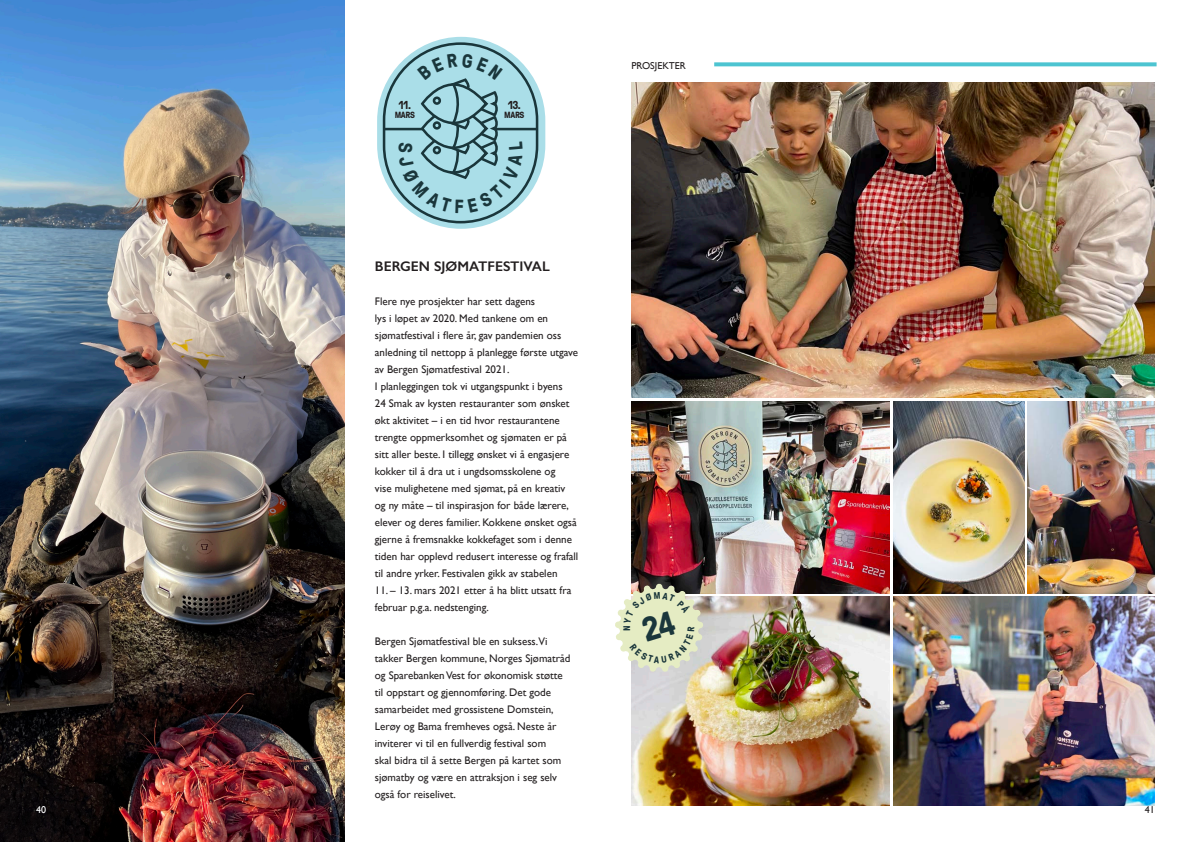
<style>
.page{position:relative;width:1191px;height:842px;background:#fff}
.page>*{position:absolute;margin:0;border:0;box-sizing:border-box;transform-origin:0 0}
.Page_Body_Text_-_Bla{font:600 14px "Gill Sans";color:#231f20}
.t1{font:700 11.5px "GT Pressura";color:#231f20}
.Page_Body_Text_-_Bla-2{font:11px/17px "Gill Sans";color:#231f20}
.Page_Section_Title{font:10px "Gill Sans";color:#231f20}
.t2{font:10px "Gill Sans";color:#fff}
.t3{font:700 9.5px "GT Pressura";color:#1a363b}
.t4{font:700 8.9px "GT Pressura";letter-spacing:-.035em;color:#231f20}
</style>
<div class="page">
<img style="left:631px;top:596px;width:258px;height:210px">
<img style="left:0;top:0;width:345px;height:842px">
<svg style="left:714px;top:62px;width:442px;height:4px;background:#5dc9d5"></svg>
<img style="left:631px;top:83px;width:524px;height:315px">
<img style="left:1027px;top:402px;width:128px;height:191px">
<div style="left:385px;top:44px;width:153px;height:177px;background:#aadee8;border-radius:76px"></div>
<div style="left:377px;top:37px;width:168px;height:192px;border:15px solid #aadee8;border-radius:76px"></div>
<div style="left:383px;top:42px;width:155px;height:181px;border:3px solid #1a363b;border-radius:76px"></div>
<hr style="left:384px;top:128px;width:153px;height:2px;background:#1a363b">
<img style="left:893px;top:596px;width:262px;height:210px">
<img style="left:631px;top:402px;width:258px;height:191px">
<img style="left:893px;top:402px;width:131px;height:191px">
<svg style="left:398px;top:53px;width:124px;height:160px"></svg>
<svg style="left:615px;top:583px;width:89px;height:90px;background:#dadec1"></svg>
<p class="t2" style="left:36px;top:804px;width:11px">40</p>
<p class="t1" style="left:399px;top:99px;width:14px">11.</p>
<p class="t4" style="left:395px;top:110px;width:22px">MARS</p>
<p class="t1" style="left:508px;top:99px;width:14px">13.</p>
<p class="t4" style="left:504px;top:110px;width:22px">MARS</p>
<p class="Page_Section_Title" style="left:631px;top:60px;width:56px">PROSJEKTER</p>
<p class="Page_Body_Text_-_Bla" style="left:375px;top:258px;width:176px">BERGEN SJØMATFESTIVAL</p>
<p class="Page_Body_Text_-_Bla-2" style="left:375px;top:293px;width:205px">Flere nye prosjekter har sett dagens<br>lys i løpet av 2020. Med tankene om en sjømatfestival i flere år, gav pandemien oss anledning til nettopp å planlegge første utgave av Bergen Sjømatfestival 2021.</p>
<p class="Page_Body_Text_-_Bla-2" style="left:375px;top:378px;width:205px">I planleggingen tok vi utgangspunkt i byens<br>24 Smak av kysten restauranter som ønsket økt aktivitet – i en tid hvor restaurantene trengte oppmerksomhet og sjømaten er på sitt aller beste. I tillegg ønsket vi å engasjere kokker til å dra ut i ungdsomsskolene og<br>vise mulighetene med sjømat, på en kreativ og ny måte – til inspirasjon for både lærere, elever og deres familier. Kokkene ønsket også gjerne å fremsnakke kokkefaget som i denne tiden har opplevd redusert interesse og frafall til andre yrker. Festivalen gikk av stabelen</p>
<p class="Page_Body_Text_-_Bla-2" style="left:375px;top:582px;width:198px">11. – 13. mars 2021 etter å ha blitt utsatt fra februar p.g.a. nedstenging.</p>
<p class="Page_Body_Text_-_Bla-2" style="left:375px;top:633px;width:197px">Bergen Sjømatfestival ble en suksess.Vi takker Bergen kommune, Norges Sjømatråd og Sparebanken Vest for økonomisk støtte til oppstart og gjennomføring. Det gode samarbeidet med grossistene Domstein, Lerøy og Bama fremheves også. Neste år inviterer vi til en fullverdig festival som<br>skal bidra til å sette Bergen på kartet som sjømatby og være en attraksjon i seg selv også for reiselivet.</p>
<p class="t3" style="left:621px;top:631px;width:7px;rotate:-90deg">N</p>
<p class="Page_Section_Title" style="left:1145px;top:804px;width:11px">41</p>
</div>
